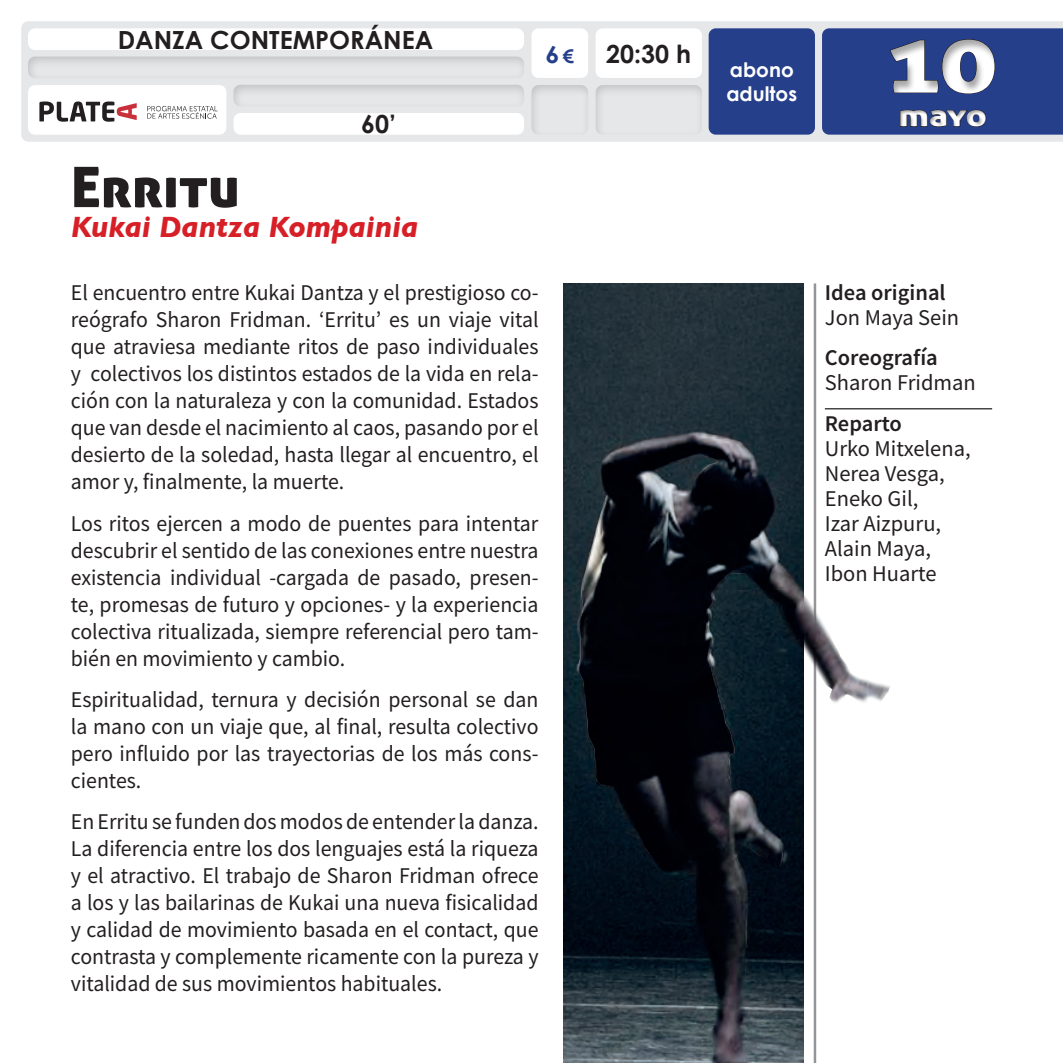
<style>
.page{position:relative;width:1063px;height:1063px;background:#fff}
.page>*{position:absolute;margin:0;border:0;box-sizing:border-box;transform-origin:0 0}
.t1{font:80px "Aller Display";color:#fff;scale:1.25 1}
.t2{font:56px "Aller Display";color:#231f20}
.t3{font:italic 700 30px "Gill Sans";color:#d61f26;scale:.96 1}
.t4{font:30px "Aller Display";color:#fff;scale:1.21 1}
.t5{font:700 25px "Century Gothic";color:#231f20}
.t6{font:700 23.5px "Century Gothic";color:#253f8b;scale:1.06 1}
.t7{font:22.5px/27px "Source Sans Pro";color:#231f20;text-align:justify}
.t8{font:600 22.5px/25px "Source Sans Pro";color:#231f20}
.t9{font:700 20px/24px "Century Gothic";color:#fff}
.s1{font-size:18.75px}
.s2{font-weight:400}
.s3{font-weight:600}
</style>
<div class="page">
<div style="left:21px;top:21px;width:1042px;height:121px;background:#e6e7e9"></div>
<div style="left:818px;top:9px;width:245px;height:107px;background:#231f20;opacity:.4"></div>
<svg style="left:822px;top:28px;width:241px;height:65px;background:#253e85"></svg>
<div style="left:819px;top:93px;width:244px;height:45px;background:#231f20;opacity:.4"></div>
<div style="left:709px;top:28px;width:106px;height:107px;background:#253f8b;border-radius:7px"></div>
<hr style="left:825px;top:408px;width:167px;height:1px;background:#231f20">
<img style="left:563px;top:283px;width:410px;height:780px">
<div style="left:591px;top:81px;width:112px;height:55px;background:#231f20;opacity:.2"></div>
<div style="left:28px;top:28px;width:496px;height:22px;background:#fff;border-radius:7px"></div>
<div style="left:230px;top:76px;width:295px;height:34px;background:#231f20;opacity:.2"></div>
<div style="left:24px;top:48px;width:500px;height:34px;background:#231f20;opacity:.2"></div>
<div style="left:234px;top:113px;width:290px;height:22px;background:#fff;border-radius:7px"></div>
<div style="left:28px;top:85px;width:198px;height:50px;background:#fff;border-radius:7px"></div>
<div style="left:528px;top:81px;width:62px;height:55px;background:#231f20;opacity:.2"></div>
<div style="left:596px;top:28px;width:106px;height:50px;background:#fff;border-radius:7px"></div>
<div style="left:531px;top:28px;width:57px;height:50px;background:#fff;border-radius:7px"></div>
<svg style="left:39px;top:102px;width:98px;height:20px"></svg>
<svg style="left:147px;top:106px;width:71px;height:13px"></svg>
<p class="t5" style="left:118px;top:24px;width:317px">DANZA CONTEMPORÁNEA</p>
<p class="t6" style="left:545px;top:39px;width:29px">6<span class="s1">€</span></p>
<p class="t5" style="left:606px;top:38px;width:86px">20:30 h</p>
<p class="t5" style="left:361px;top:108px;width:36px">60’</p>
<p class="t2" style="left:71px;top:151px;width:171px">Erritu</p>
<p class="t3" style="left:71px;top:209px;width:363px">Kukai Dantza Kompainia</p>
<p class="t7" style="left:71px;top:279px;width:469px">El encuentro entre Kukai Dantza y el prestigioso co&shy;reógrafo Sharon Fridman. ‘Erritu’ es un viaje vital que atraviesa mediante ritos de paso individuales y colectivos los distintos estados de la vida en rela&shy;ción con la naturaleza y con la comunidad. Estados que van desde el nacimiento al caos, pasando por el desierto de la soledad, hasta llegar al encuentro, el amor y, finalmente, la muerte.</p>
<p class="t7" style="left:71px;top:509px;width:469px">Los ritos ejercen a modo de puentes para intentar descubrir el sentido de las conexiones entre nuestra existencia individual -cargada de pasado, presen&shy;te, promesas de futuro y opciones- y la experiencia colectiva ritualizada, siempre referencial pero tam&shy;bién en movimiento y cambio.</p>
<p class="t7" style="left:71px;top:686px;width:469px">Espiritualidad, ternura y decisión personal se dan la mano con un viaje que, al final, resulta colectivo pero influido por las trayectorias de los más cons&shy;cientes.</p>
<p class="t7" style="left:71px;top:808px;width:469px">En Erritu se funden dos modos de entender la danza.<br>La diferencia entre los dos lenguajes está la riqueza y el atractivo. El trabajo de Sharon Fridman ofrece a los y las bailarinas de Kukai una nueva fisicalidad y calidad de movimiento basada en el contact, que contrasta y complemente ricamente con la pureza y vitalidad de sus movimientos habituales.</p>
<p class="t9" style="left:726px;top:57px;width:72px">abono adultos</p>
<h1 class="t1" style="left:887px;top:13px;width:91px">10</h1>
<h3 class="t4" style="left:898px;top:96px;width:75px">mayo</h3>
<p class="t8" style="left:825px;top:280px;width:136px">Idea original<br><span class="s2">Jon Maya Sein</span></p>
<p class="t7" style="left:825px;top:344px;width:152px;line-height:25px"><span class="s3">Coreografía<br></span>Sharon Fridman</p>
<p class="t7" style="left:825px;top:411px;width:147px;line-height:25px;text-align:left"><span class="s3">Reparto<br></span>Urko Mitxelena,<br>Nerea Vesga,<br>Eneko Gil,<br>Izar Aizpuru,<br>Alain Maya,<br>Ibon Huarte</p>
</div>
